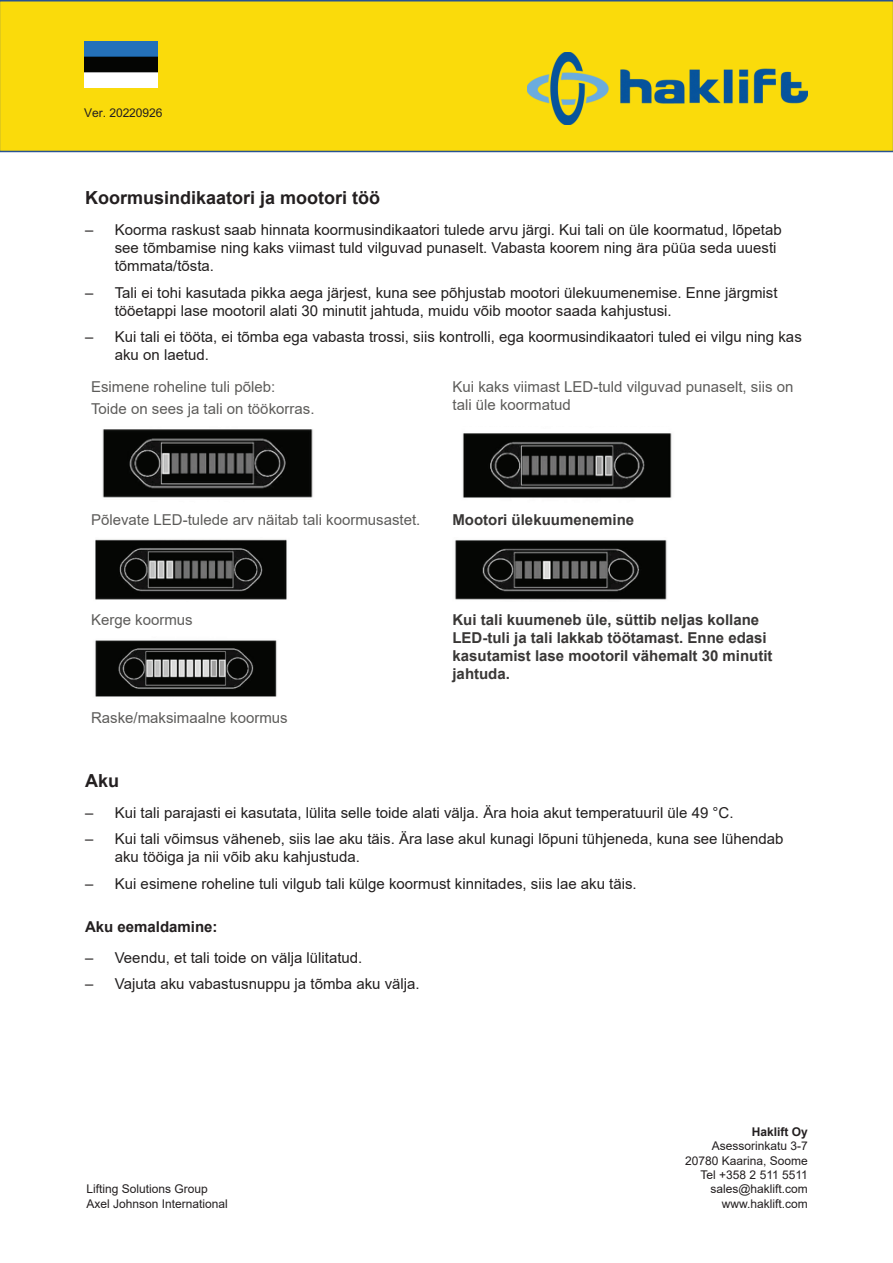
<style>
.page{position:relative;width:893px;height:1263px;background:#fff}
.page>*{position:absolute;margin:0;border:0;box-sizing:border-box;transform-origin:0 0}
.t1{font:700 18px "Arial";color:#231f20}
.t2{font:15px/18px "Arial";color:#221f1f}
.t3{font:15px/22.2px "Arial";color:#5d5c5a}
.t4{font:700 15px/18px "Arial";color:#393736}
.t5{font:700 15px "Arial";color:#231f20}
.t6{font:12px/14.4px "Arial";color:#231f20}
.t7{font:700 12px "Arial";color:#231f20}
</style>
<div class="page">
<div style="left:0;top:0;width:893px;height:152px;background:#fadb0b"></div>
<img style="left:528px;top:52px;width:279px;height:73px">
<img style="left:85px;top:42px;width:73px;height:46px">
<img style="left:102px;top:429px;width:211px;height:69px">
<img style="left:462px;top:433px;width:210px;height:65px">
<img style="left:95px;top:539px;width:192px;height:61px">
<img style="left:455px;top:540px;width:212px;height:60px">
<img style="left:95px;top:640px;width:182px;height:57px">
<p class="t6" style="left:84px;top:105px;width:80px">Ver. 20220926</p>
<p class="t1" style="left:85px;top:185px;width:297px">Koormusindikaatori ja mootori töö</p>
<p class="t2" style="left:115px;top:221px;width:668px;text-indent:-30px">– Koorma raskust saab hinnata koormusindikaatori tulede arvu järgi. Kui tali on üle koormatud, lõpetab see tõmbamise ning kaks viimast tuld vilguvad punaselt. Vabasta koorem ning ära püüa seda uuesti tõmmata/tõsta.</p>
<p class="t2" style="left:115px;top:283px;width:664px;text-indent:-30px">– Tali ei tohi kasutada pikka aega järjest, kuna see põhjustab mootori ülekuumenemise. Enne järgmist tööetappi lase mootoril alati 30 minutit jahtuda, muidu võib mootor saada kahjustusi.</p>
<p class="t2" style="left:115px;top:328px;width:688px;text-indent:-30px">– Kui tali ei tööta, ei tõmba ega vabasta trossi, siis kontrolli, ega koormusindikaatori tuled ei vilgu ning kas aku on laetud.</p>
<p class="t3" style="left:91px;top:376px;width:225px">Esimene roheline tuli põleb:<br>Toide on sees ja tali on töökorras.</p>
<p class="t3" style="left:452px;top:378px;width:342px;line-height:18px">Kui kaks viimast LED-tuld vilguvad punaselt, siis on tali üle koormatud</p>
<p class="t3" style="left:91px;top:509px;width:331px">Põlevate LED-tulede arv näitab tali koormusastet.</p>
<p class="t4" style="left:452px;top:511px;width:183px">Mootori ülekuumenemine</p>
<p class="t3" style="left:91px;top:608px;width:103px">Kerge koormus</p>
<p class="t4" style="left:452px;top:611px;width:322px">Kui tali kuumeneb üle, süttib neljas kollane LED-tuli ja tali lakkab töötamast. Enne edasi kasutamist lase mootoril vähemalt 30 minutit jahtuda.</p>
<p class="t3" style="left:91px;top:706px;width:198px">Raske/maksimaalne koormus</p>
<p class="t1" style="left:85px;top:768px;width:36px">Aku</p>
<p class="t2" style="left:85px;top:803px;width:650px">– Kui tali parajasti ei kasutata, lülita selle toide alati välja. Ära hoia akut temperatuuril üle 49 °C.</p>
<p class="t2" style="left:115px;top:830px;width:670px;text-indent:-30px">– Kui tali võimsus väheneb, siis lae aku täis. Ära lase akul kunagi lõpuni tühjeneda, kuna see lühendab aku tööiga ja nii võib aku kahjustuda.</p>
<p class="t2" style="left:85px;top:874px;width:553px">– Kui esimene roheline tuli vilgub tali külge koormust kinnitades, siis lae aku täis.</p>
<p class="t5" style="left:85px;top:916px;width:134px">Aku eemaldamine:</p>
<p class="t2" style="left:85px;top:948px;width:279px">– Veendu, et tali toide on välja lülitatud.</p>
<p class="t2" style="left:85px;top:975px;width:336px">– Vajuta aku vabastusnuppu ja tõmba aku välja.</p>
<p class="t6" style="left:87px;top:1182px;width:143px">Lifting Solutions Group<br>Axel Johnson International</p>
<p class="t7" style="left:752px;top:1123px;width:58px">Haklift Oy</p>
<p class="t6" style="left:685px;top:1138px;width:124px;text-align:right">Asessorinkatu 3-7<br>20780 Kaarina, Soome<br>Tel +358 2 511 5511 sales@haklift.com www.haklift.com</p>
</div>
